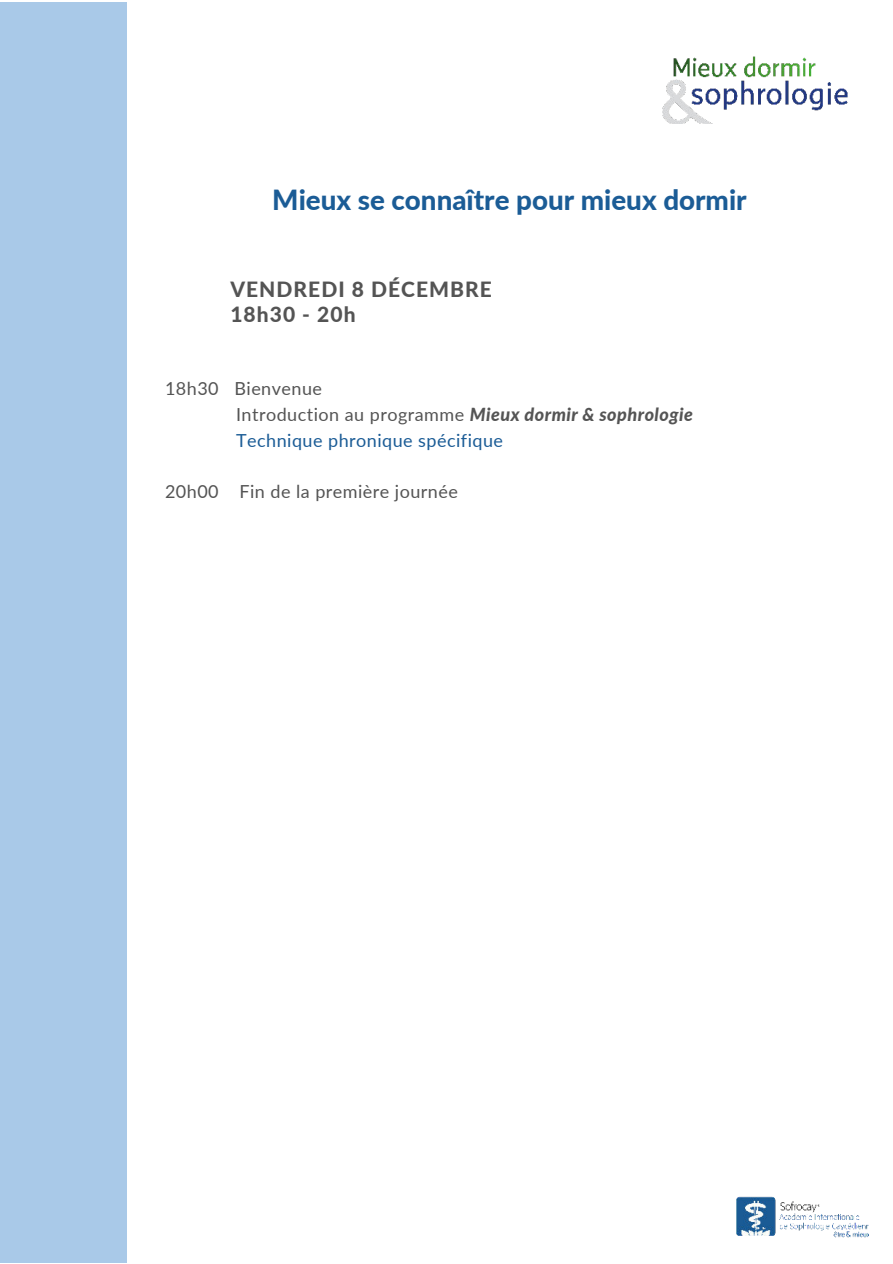
<style>
.page{position:relative;width:893px;height:1264px;background:#fff}
.page>*{position:absolute;margin:0;border:0;box-sizing:border-box;transform-origin:0 0}
.t1{font:800 27.75px "Lato";color:#1b5c96}
.t2{font:800 21px/24.8px "Lato";letter-spacing:.05em;color:#545454}
.t3{font:18px/25.8px "Lato";letter-spacing:.025em;color:#545454}
.s1{font-weight:800;font-style:italic}
.s2{color:#1b5c96}
</style>
<div class="page">
<div style="left:0;top:2px;width:126px;height:1260px;background:#a9c9e8"></div>
<img style="left:662px;top:56px;width:186px;height:68px">
<img style="left:736px;top:1196px;width:132px;height:42px">
<h1 class="t1" style="left:272px;top:179px;width:476px">Mieux se connaître pour mieux dormir</h1>
<p class="t2" style="left:230px;top:276px;width:263px">VENDREDI 8 DÉCEMBRE<br>18h30 - 20h</p>
<p class="t3" style="left:236px;top:374px;width:458px;text-indent:-71px">18h30 Bienvenue<br>Introduction au programme <span class="s1">Mieux dormir &amp; sophrologie<br></span><span class="s2">Technique phronique spécifique</span></p>
<p class="t3" style="left:165px;top:478px;width:294px">20h00 Fin de la première journée</p>
</div>
